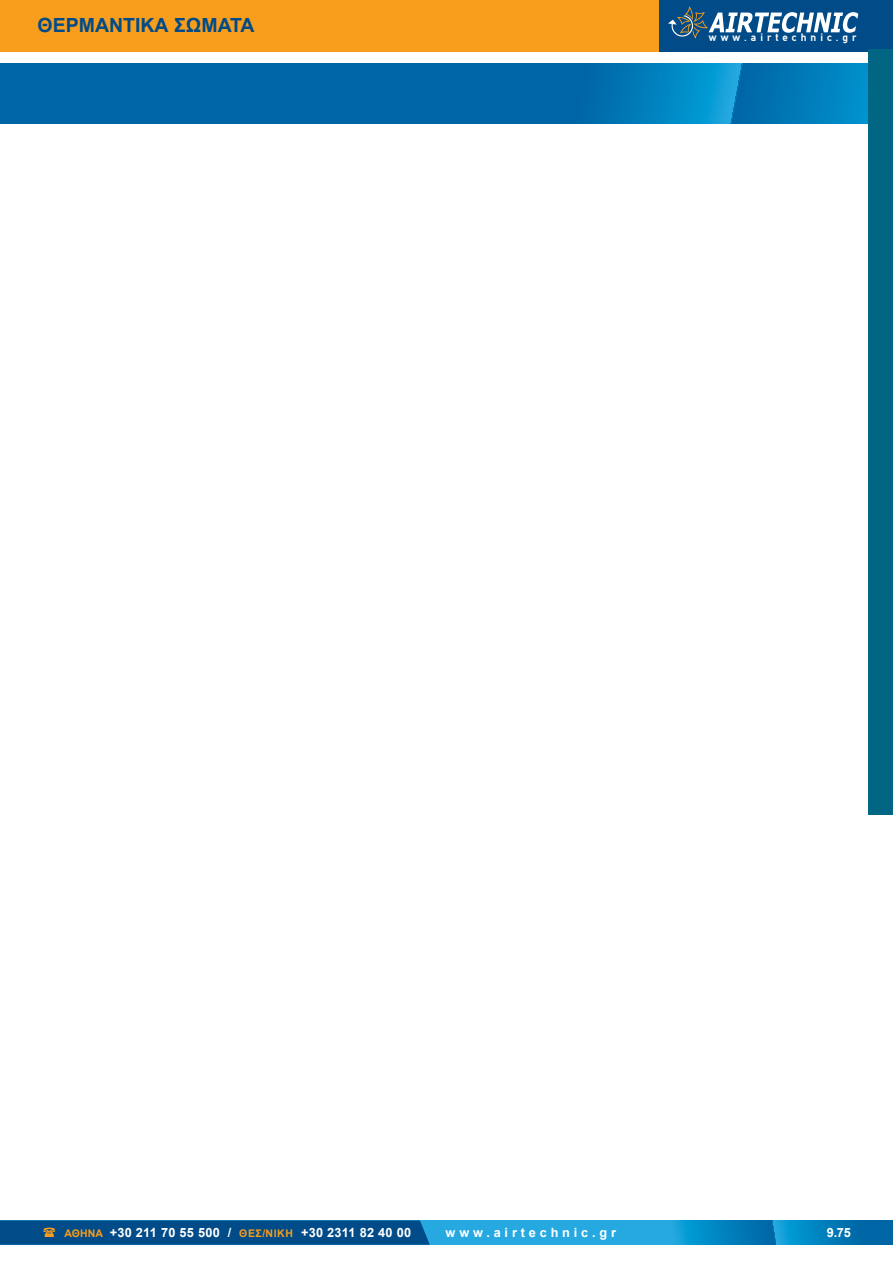
<style>
.page{position:relative;width:893px;height:1263px;background:#fff}
.page>*{position:absolute;margin:0;border:0;box-sizing:border-box;transform-origin:0 0}
.t1{font:700 19.5px "Arial";color:#004b88}
.t2{font:700 12.75px "Arial";letter-spacing:.02em;color:#fff}
.t3{font:700 12.75px "Arial";letter-spacing:.3em;color:#fff}
.t4{font:700 10.95px "PF Din Text";letter-spacing:.365em;color:#fff}
.s1{font-size:10.5px;color:#f99d1c}
</style>
<div class="page">
<svg style="left:430px;top:1220px;width:463px;height:25px;background:#1595cf"></svg>
<div style="left:0;top:0;width:685px;height:51px;background:#f99d1c"></div>
<div style="left:659px;top:0;width:234px;height:51px;background:#004b88"></div>
<svg style="left:668px;top:7px;width:190px;height:31px"></svg>
<svg style="left:0;top:64px;width:868px;height:59px;background:#006dac"></svg>
<div style="left:868px;top:50px;width:25px;height:765px;background:#006684"></div>
<svg style="left:0;top:1220px;width:430px;height:25px;background:#014e8b"></svg>
<h1 class="t1" style="left:38px;top:12px;width:219px">ΘΕΡΜΑΝΤΙΚΑ ΣΩΜΑΤΑ</h1>
<p class="t4" style="left:709px;top:31px;width:149px">www.airtechnic.gr</p>
<p class="t2" style="left:64px;top:1224px;width:348px"><span class="s1">ΑΘΗΝΑ</span> +30 211 70 55 500 / <span class="s1">ΘΕΣ/ΝΙΚΗ</span> +30 2311 82 40 00</p>
<p class="t3" style="left:446px;top:1224px;width:172px">www.airtechnic.gr</p>
<p class="t2" style="left:827px;top:1223px;width:26px">9.75</p>
</div>
